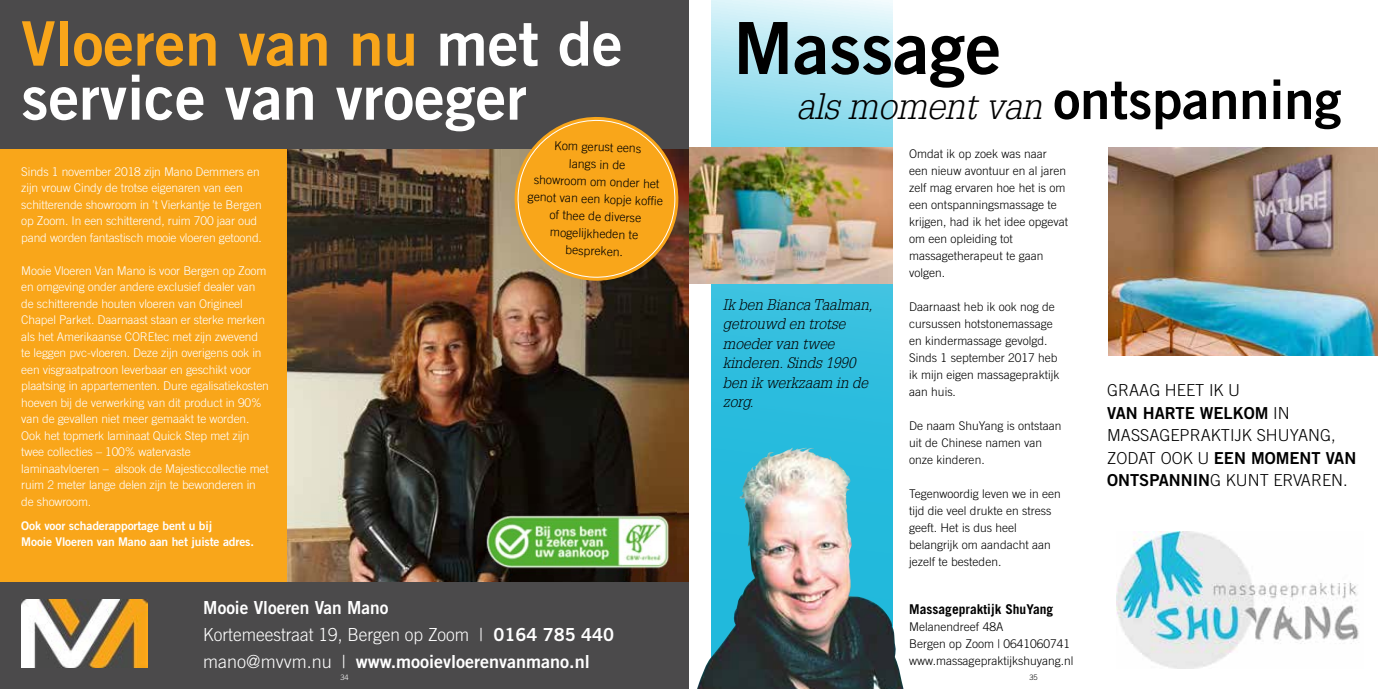
<style>
.page{position:relative;width:1378px;height:689px;background:#fff}
.page>*{position:absolute;margin:0;border:0;box-sizing:border-box;transform-origin:0 0}
.t1{font:72px "Trade Gothic LT Std Bd 2";color:#000}
.t2{font:61.5px/54px "Trade Gothic LT Std Bd 2";color:#fff}
.t3{font:italic 300 36px "Glypha LT Std";color:#000}
.t4{font:300 18px "Trade Gothic LT Std";color:#fff;scale:.96 1}
.t5{font:18px "Trade Gothic LT Std Bd 2";color:#fff}
.t6{font:18px "Trade Gothic LT Std Bd 2";color:#fff;scale:.96 1}
.t7{font:300 16.5px "Trade Gothic LT Std";color:#000}
.t8{font:16.5px "Trade Gothic LT Std Bd 2";color:#000}
.t9{font:italic 300 15px/19.5px "Glypha LT Std";color:#000}
.t10{font:700 13.5px "Trade Gothic LT Std";color:#000}
.t11{font:300 12.3px/17.4px "Trade Gothic LT Std";color:#000;text-align:center}
.t12{font:300 12px/16.5px "Trade Gothic LT Std";letter-spacing:-.01em;color:#fff}
.t13{font:300 12px/17px "Trade Gothic LT Std";color:#000}
.t14{font:12px/16.5px "Trade Gothic LT Std Bd 2";letter-spacing:-.01em;color:#fff}
.t15{font:300 7.5px "Trade Gothic LT Std";color:#fff}
.t16{font:300 7.5px "Trade Gothic LT Std";color:#000}
.s1{color:#f9a61a}
.s2{font-family:"Trade Gothic LT Std Bd 2";font-weight:400}
.s3{font-family:"Trade Gothic LT Std";font-weight:300}
.s4{font-family:"Trade Gothic LT Std Bd 2";font-weight:400;font-style:normal;font-size:54px}
</style>
<div class="page">
<svg style="left:711px;top:0;width:181px;height:447px;background:#6bd0e7"></svg>
<img style="left:697px;top:447px;width:206px;height:242px">
<img style="left:1117px;top:531px;width:242px;height:137px">
<img style="left:689px;top:148px;width:203px;height:136px">
<img style="left:1108px;top:148px;width:270px;height:207px">
<img style="left:287px;top:149px;width:402px;height:434px">
<div style="left:0;top:140px;width:287px;height:549px;background:#f9a61a"></div>
<div style="left:0;top:583px;width:689px;height:106px;background:#4b4a4b"></div>
<img style="left:21px;top:600px;width:127px;height:68px">
<img style="left:478px;top:506px;width:198px;height:69px">
<div style="left:0;top:0;width:689px;height:149px;background:#4b4a4b"></div>
<svg style="left:508px;top:117px;width:177px;height:169px;background:#ce8f2b"></svg>
<h2 class="t2" style="left:21px;top:16px;width:603px"><span class="s1">Vloeren van nu</span> met de service van vroeger</h2>
<p class="t11" style="left:530px;top:136px;width:137px;rotate:2deg">Kom gerust eens<br>langs in de<br>showroom om onder het genot van een kopje koffi e of thee de diverse mogelijkheden te bespreken.</p>
<p class="t12" style="left:21px;top:163px;width:242px">Sinds 1 november 2018 zijn Mano Demmers en zijn vrouw Cindy de trotse eigenaren van een schitterende showroom in ’t Vierkantje te Bergen op Zoom. In een schitterend, ruim 700 jaar oud pand worden fantastisch mooie vloeren getoond.</p>
<p class="t12" style="left:21px;top:262px;width:249px">Mooie Vloeren Van Mano is voor Bergen op Zoom en omgeving onder andere exclusief dealer van de schitterende houten vloeren van Origineel Chapel Parket. Daarnaast staan er sterke merken als het Amerikaanse COREtec met zijn zwevend te leggen pvc-vloeren. Deze zijn overigens ook in een visgraatpatroon leverbaar en geschikt voor plaatsing in appartementen. Dure egalisatiekosten hoeven bij de verwerking van dit product in 90% van de gevallen niet meer gemaakt te worden.<br>Ook het topmerk laminaat Quick Step met zijn twee collecties – 100% watervaste laminaatvloeren – alsook de Majesticcollectie met ruim 2 meter lange delen zijn te bewonderen in de showroom.</p>
<p class="t14" style="left:21px;top:517px;width:234px">Ook voor schaderapportage bent u bij<br>Mooie Vloeren van Mano aan het juiste adres.</p>
<h3 class="t6" style="left:203px;top:596px;width:194px">Mooie Vloeren Van Mano</h3>
<h3 class="t4" style="left:203px;top:623px;width:430px">Kortemeestraat 19, Bergen op Zoom | <span class="s2">0164 785 440</span></h3>
<h3 class="t5" style="left:203px;top:650px;width:388px"><span class="s3">mano@mvvm.nu |</span> www.mooievloerenvanmano.nl</h3>
<h1 class="t1" style="left:733px;top:4px;width:269px">Massage</h1>
<h3 class="t3" style="left:796px;top:86px;width:546px">als moment van <span class="s4">ontspanning</span></h3>
<p class="t9" style="left:723px;top:295px;width:151px">Ik ben Bianca Taalman, getrouwd en trotse moeder van twee kinderen. Sinds 1990 ben ik werkzaam in de zorg.</p>
<p class="t13" style="left:909px;top:145px;width:160px">Omdat ik op zoek was naar een nieuw avontuur en al jaren zelf mag ervaren hoe het is om een ontspanningsmassage te krijgen, had ik het idee opgevat om een opleiding tot massagetherapeut te gaan volgen.</p>
<p class="t13" style="left:909px;top:298px;width:151px">Daarnaast heb ik ook nog de cursussen hotstonemassage en kindermassage gevolgd.<br>Sinds 1 september 2017 heb ik mijn eigen massagepraktijk aan huis.</p>
<p class="t13" style="left:909px;top:417px;width:154px">De naam ShuYang is ontstaan uit de Chinese namen van onze kinderen.</p>
<p class="t13" style="left:909px;top:485px;width:153px">Tegenwoordig leven we in een tijd die veel drukte en stress geeft. Het is dus heel belangrijk om aandacht aan jezelf te besteden.</p>
<p class="t10" style="left:909px;top:600px;width:146px">Massagepraktijk ShuYang</p>
<p class="t13" style="left:909px;top:618px;width:166px">Melanendreef 48A<br>Bergen op Zoom | 0641060741 www.massagepraktijkshuyang.nl</p>
<h3 class="t7" style="left:1107px;top:381px;width:134px">GRAAG HEET IK U</h3>
<h3 class="t8" style="left:1107px;top:403px;width:184px">VAN HARTE WELKOM <span class="s3">IN</span></h3>
<h3 class="t7" style="left:1107px;top:426px;width:230px">MASSAGEPRAKTIJK SHUYANG,</h3>
<h3 class="t8" style="left:1107px;top:448px;width:251px"><span class="s3">ZODAT OOK U</span> EEN MOMENT VAN</h3>
<h3 class="t7" style="left:1107px;top:471px;width:242px"><span class="s2">ONTSPANNIN</span>G KUNT ERVAREN.</h3>
<p class="t15" style="left:340px;top:672px;width:10px">34</p>
<p class="t16" style="left:1029px;top:672px;width:10px">35</p>
</div>
